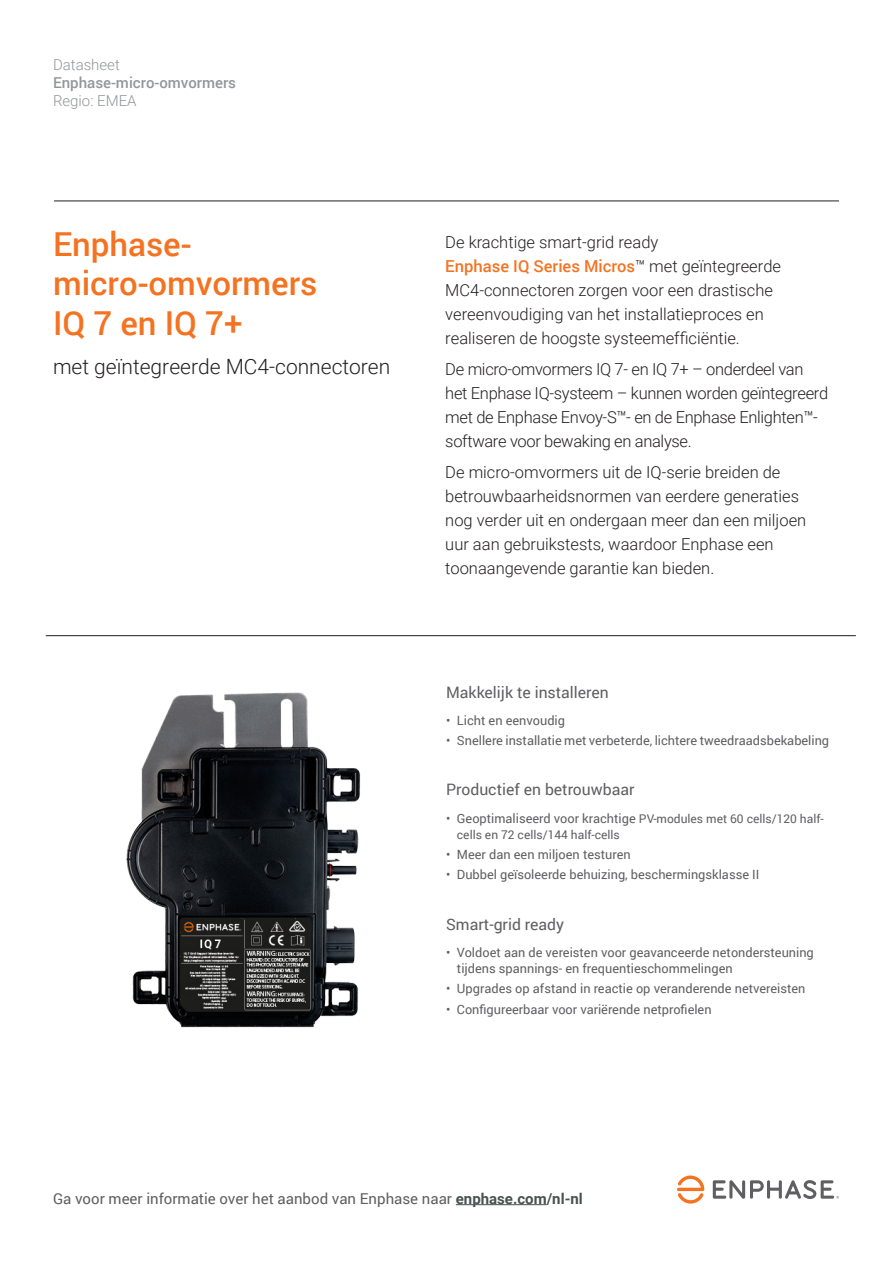
<style>
.page{position:relative;width:893px;height:1263px;background:#fff}
.page>*{position:absolute;margin:0;border:0;box-sizing:border-box;transform-origin:0 0}
.DS-Headline_Product{font:500 33px/39.6px "Roboto";color:#f47321}
.DS-Headline_Product-2{font:300 21px "Roboto";color:#231f20}
.DS-Intro{font:300 16.5px/24px "Roboto";color:#231f20}
.DS-Intro-2{font:300 16.5px/24px "Roboto";letter-spacing:-.02em;color:#231f20}
.DS-Features_Header{font:15.75px "Roboto";color:#5f5f62}
.DS-Call_to_action{font:15px "Roboto";color:#5f5f62}
.DS-_Category_Heading{font:500 15px "Roboto";color:#939598}
.DS-_Category_Heading-2{font:300 15px "Roboto";color:#939598}
.DS-Publication_ID{font:300 15px "Roboto";color:#939598}
.DS_-_Bullets{font:12.75px/15.8px "Roboto";color:#5f5f62}
.DS_-_Bullets-2{font:12px "Roboto";color:#5f5f62}
.s1{font-weight:500;color:#f47321}
.s2{font-size:12px}
.s3{font-weight:700;color:#485250}
</style>
<div class="page">
<svg style="left:677px;top:1175px;width:27px;height:28px"></svg>
<svg style="left:713px;top:1180px;width:126px;height:19px"></svg>
<hr style="left:54px;top:201px;width:785px;height:1px;background:#231f20">
<hr style="left:456px;top:1204px;width:91px;height:1px;background:#485250">
<hr style="left:46px;top:635px;width:810px;height:1px;background:#231f20">
<img style="left:126px;top:692px;width:235px;height:336px">
<p class="DS-Publication_ID" style="left:53px;top:54px;width:68px">Datasheet</p>
<p class="DS-_Category_Heading" style="left:53px;top:72px;width:185px">Enphase-micro-omvormers</p>
<p class="DS-_Category_Heading-2" style="left:53px;top:90px;width:85px">Regio: EMEA</p>
<p class="DS-Headline_Product" style="left:53px;top:223px;width:266px">Enphase&shy;micro-omvormers</p>
<p class="DS-Headline_Product" style="left:53px;top:302px;width:191px">IQ 7 en IQ 7+</p>
<p class="DS-Headline_Product-2" style="left:53px;top:352px;width:339px">met geïntegreerde MC4-connectoren</p>
<p class="DS-Intro" style="left:445px;top:230px;width:337px">De krachtige smart-grid ready<br><span class="s1">Enphase IQ Series Micros</span>™ met geïntegreerde MC4-connectoren zorgen voor een drastische vereenvoudiging van het installatieproces en realiseren de hoogste systeemefficiëntie.</p>
<p class="DS-Intro-2" style="left:445px;top:357px;width:384px">De micro-omvormers IQ 7- en IQ 7+ – onderdeel van het Enphase IQ-systeem – kunnen worden geïntegreerd met de Enphase Envoy-S™- en de Enphase Enlighten™- software voor bewaking en analyse.</p>
<p class="DS-Intro" style="left:445px;top:459px;width:362px">De micro-omvormers uit de IQ-serie breiden de betrouwbaarheidsnormen van eerdere generaties nog verder uit en ondergaan meer dan een miljoen uur aan gebruikstests, waardoor Enphase een toonaangevende garantie kan bieden.</p>
<p class="DS-Features_Header" style="left:446px;top:682px;width:164px">Makkelijk te installeren</p>
<p class="DS_-_Bullets" style="left:446px;top:712px;width:120px">• Licht en eenvoudig</p>
<p class="DS_-_Bullets" style="left:446px;top:732px;width:385px">• Snellere installatie met verbeterde, lichtere tweedraadsbekabeling</p>
<p class="DS-Features_Header" style="left:446px;top:778px;width:190px">Productief en betrouwbaar</p>
<p class="DS_-_Bullets" style="left:446px;top:810px;width:379px">• Geoptimaliseerd voor krachtige <span class="s2">PV-modules met 60 cells/120 half-</span></p>
<p class="DS_-_Bullets-2" style="left:457px;top:826px;width:164px">cells en 72 cells/144 half-cells</p>
<p class="DS_-_Bullets" style="left:446px;top:846px;width:186px">• Meer dan een miljoen testuren</p>
<p class="DS_-_Bullets" style="left:446px;top:866px;width:315px">• Dubbel geïsoleerde behuizing, beschermingsklasse II</p>
<p class="DS-Features_Header" style="left:446px;top:913px;width:119px">Smart-grid ready</p>
<p class="DS_-_Bullets" style="left:457px;top:944px;width:358px;text-indent:-11px">• Voldoet aan de vereisten voor geavanceerde netondersteuning tijdens spannings- en frequentieschommelingen</p>
<p class="DS_-_Bullets" style="left:446px;top:980px;width:361px">• Upgrades op afstand in reactie op veranderende netvereisten</p>
<p class="DS_-_Bullets" style="left:446px;top:1001px;width:267px">• Configureerbaar voor variërende netprofielen</p>
<p class="DS-Call_to_action" style="left:53px;top:1188px;width:531px">Ga voor meer informatie over het aanbod van Enphase naar <span class="s3">enphase.com/nl-nl</span></p>
</div>
